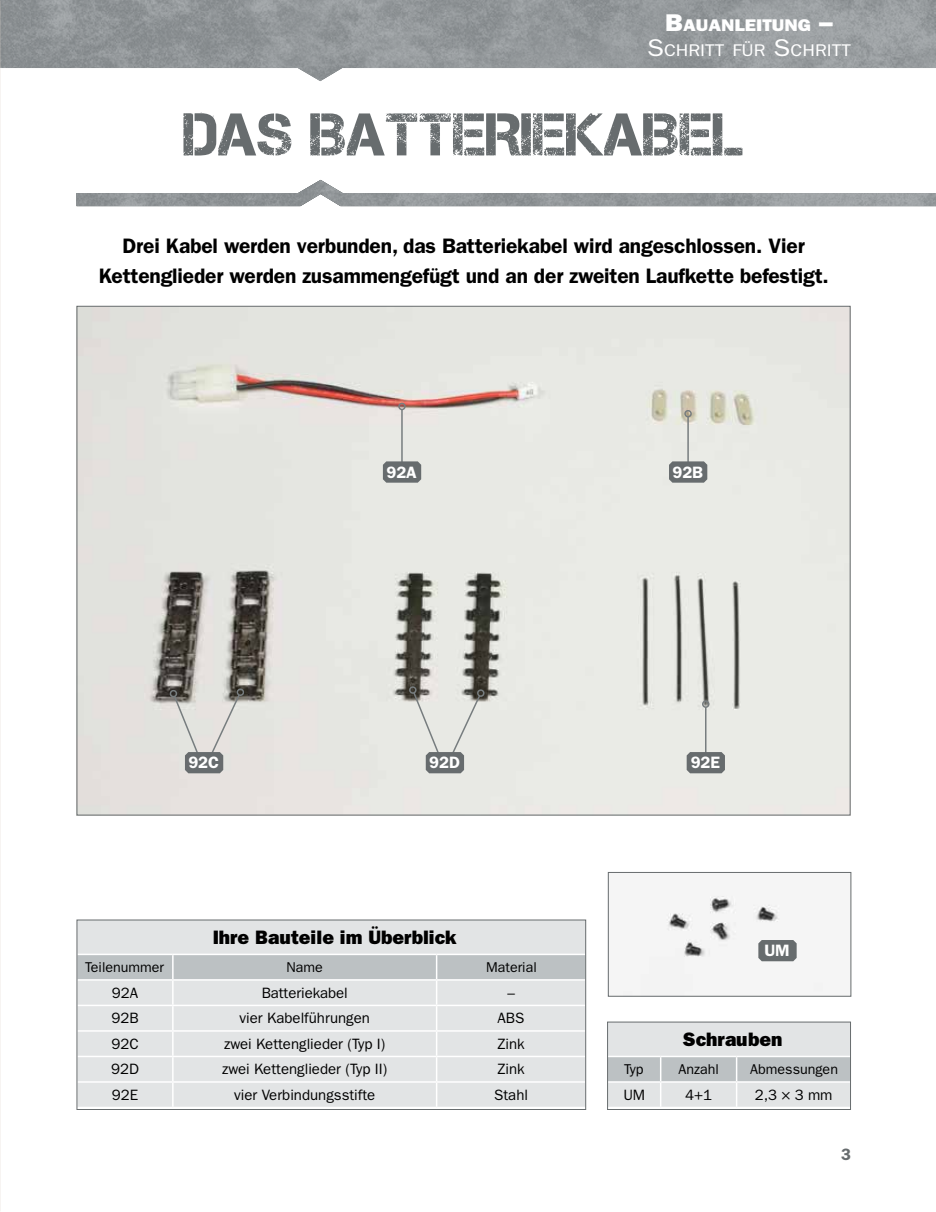
<style>
.page{position:relative;width:936px;height:1212px;background:#fff}
.page>*{position:absolute;margin:0;border:0;box-sizing:border-box;transform-origin:0 0}
.t1{font:60px "Capture Smallz";color:#676c6e}
.t2{font:600 21px/30px "ITC Franklin Gothic Std";letter-spacing:-.01em;color:#000;text-align:center}
.t3{font:19.5px "ITC Franklin Gothic Std Hvy";color:#000}
.t4{font:16.95px "ITC Franklin Gothic Std";color:#fff;scale:1.12 1}
.t5{font:16.95px "ITC Franklin Gothic Std Hvy";color:#fff;scale:1.12 1}
.t6{font:600 16.5px "ITC Franklin Gothic Std";color:#fff}
.t7{font:600 16.5px "ITC Franklin Gothic Std";color:#676c6e}
.t8{font:15px "ITC Franklin Gothic Std";color:#000}
.t9{font:14.25px "ITC Franklin Gothic Std";color:#000}
.s1{font-size:24.3px}
</style>
<div class="page">
<img style="left:0;top:0;width:935px;height:81px">
<img style="left:79px;top:308px;width:769px;height:505px">
<div style="left:623px;top:895px;width:200px;height:99px;background:#f5f5f5"></div>
<div style="left:608px;top:872px;width:243px;height:124px;border:1px solid #676c6e"></div>
<div style="left:77px;top:920px;width:508px;height:34px;background:#e2e4e5"></div>
<svg style="left:79px;top:955px;width:505px;height:152px;background:#dde0e1"></svg>
<div style="left:77px;top:919px;width:509px;height:191px;border:1px solid #676c6e"></div>
<div style="left:608px;top:1022px;width:242px;height:34px;background:#e2e4e5"></div>
<svg style="left:609px;top:1057px;width:239px;height:50px;background:#d0d4d5"></svg>
<hr style="left:736px;top:1081px;width:114px;height:2px;background:#fff">
<hr style="left:735px;top:1083px;width:2px;height:24px;background:#fff">
<div style="left:607px;top:1022px;width:243px;height:88px;border:1px solid #676c6e"></div>
<svg style="left:758px;top:940px;width:38px;height:21px"></svg>
<hr style="left:401px;top:409px;width:1px;height:60px;background:#777d7f">
<div style="left:398px;top:403px;width:7px;height:7px;border:2px solid #777d7f;border-radius:50%"></div>
<svg style="left:383px;top:461px;width:38px;height:22px"></svg>
<svg style="left:169px;top:687px;width:76px;height:86px;background:#c6c5c2"></svg>
<svg style="left:408px;top:687px;width:77px;height:86px;background:#cbcdc9"></svg>
<hr style="left:687px;top:417px;width:1px;height:52px;background:#777d7f">
<div style="left:684px;top:410px;width:7px;height:7px;border:2px solid #777d7f;border-radius:50%"></div>
<svg style="left:669px;top:461px;width:38px;height:22px"></svg>
<hr style="left:705px;top:707px;width:1px;height:53px;background:#777d7f">
<div style="left:702px;top:700px;width:7px;height:8px;border:2px solid #777d7f;border-radius:50%"></div>
<svg style="left:686px;top:752px;width:39px;height:21px"></svg>
<svg style="left:77px;top:180px;width:858px;height:26px"></svg>
<p class="t5" style="left:665px;top:15px;width:151px"><span class="s1">B</span>AUANLEITUNG <span class="s1">–</span></p>
<p class="t4" style="left:647px;top:41px;width:183px"><span class="s1">S</span>CHRITT FÜR <span class="s1">S</span>CHRITT</p>
<h1 class="t1" style="left:183px;top:101px;width:563px">DAS BATTERIEKABEL</h1>
<h2 class="t2" style="left:99px;top:231px;width:731px">Drei Kabel werden verbunden, das Batteriekabel wird angeschlossen. Vier<br>Kettenglieder werden zusammengefügt und an der zweiten Laufkette befestigt.</h2>
<p class="t6" style="left:386px;top:462px;width:32px">92A</p>
<p class="t6" style="left:672px;top:462px;width:32px">92B</p>
<p class="t6" style="left:188px;top:753px;width:32px">92C</p>
<p class="t6" style="left:429px;top:753px;width:32px">92D</p>
<h3 class="t3" style="left:213px;top:925px;width:245px">Ihre Bauteile im Überblick</h3>
<p class="t9" style="left:85px;top:959px;width:80px">Teilenummer</p>
<p class="t9" style="left:286px;top:959px;width:38px">Name</p>
<p class="t9" style="left:486px;top:959px;width:52px">Material</p>
<p class="t8" style="left:112px;top:984px;width:28px">92A</p>
<p class="t8" style="left:262px;top:984px;width:88px">Batteriekabel</p>
<p class="t8" style="left:507px;top:984px;width:9px">–</p>
<p class="t8" style="left:111px;top:1009px;width:29px">92B</p>
<p class="t8" style="left:239px;top:1009px;width:132px">vier Kabelführungen</p>
<p class="t8" style="left:497px;top:1009px;width:28px">ABS</p>
<p class="t8" style="left:111px;top:1035px;width:29px">92C</p>
<p class="t8" style="left:224px;top:1035px;width:163px">zwei Kettenglieder (Typ I)</p>
<p class="t8" style="left:497px;top:1035px;width:29px">Zink</p>
<p class="t8" style="left:111px;top:1061px;width:29px">92D</p>
<p class="t8" style="left:222px;top:1061px;width:166px">zwei Kettenglieder (Typ II)</p>
<p class="t8" style="left:497px;top:1061px;width:29px">Zink</p>
<p class="t8" style="left:112px;top:1086px;width:28px">92E</p>
<p class="t8" style="left:234px;top:1086px;width:143px">vier Verbindungsstifte</p>
<p class="t8" style="left:494px;top:1086px;width:35px">Stahl</p>
<p class="t6" style="left:690px;top:753px;width:31px">92E</p>
<p class="t6" style="left:764px;top:941px;width:27px">UM</p>
<h3 class="t3" style="left:682px;top:1027px;width:101px">Schrauben</h3>
<p class="t9" style="left:624px;top:1061px;width:21px">Typ</p>
<p class="t9" style="left:678px;top:1061px;width:42px">Anzahl</p>
<p class="t9" style="left:750px;top:1061px;width:89px">Abmessungen</p>
<p class="t8" style="left:623px;top:1086px;width:23px">UM</p>
<p class="t8" style="left:685px;top:1086px;width:28px">4+1</p>
<p class="t8" style="left:755px;top:1086px;width:79px">2,3 × 3 mm</p>
<p class="t7" style="left:840px;top:1144px;width:11px">3</p>
</div>
